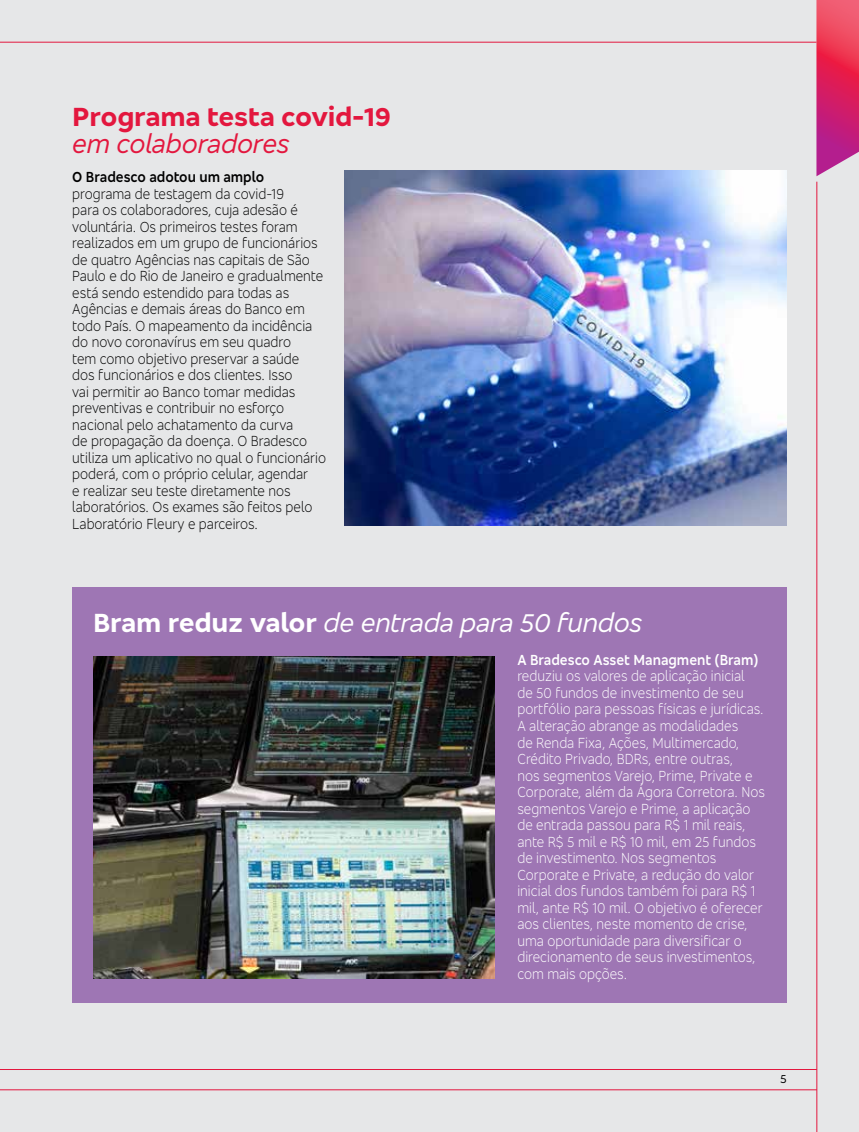
<style>
.page{position:relative;width:859px;height:1132px;background:#fff}
.page>*{position:absolute;margin:0;border:0;box-sizing:border-box;transform-origin:0 0}
.t1{font:italic 27px "Bradesco Sans";letter-spacing:-.01em;color:#fff}
.t2{font:700 27px "Bradesco Sans";letter-spacing:-.01em;color:#e3173e}
.t3{font:italic 27px "Bradesco Sans";letter-spacing:-.01em;color:#e3173e}
.t4{font:300 15px/16.5px "Bradesco Sans";color:#000;scale:.9 1}
.t5{font:300 15px/16.5px "Bradesco Sans";color:#fff;scale:.9 1}
.t6{font:600 15px "Bradesco Sans";color:#fff;scale:.9 1}
.t7{font:600 15px "Bradesco Sans";color:#000;scale:.9 1}
.t8{font:12px "Bradesco Sans";color:#000}
.s1{font-weight:700;font-style:normal}
</style>
<div class="page">
<div style="left:0;top:0;width:859px;height:1131px;background:#e6e7e8"></div>
<hr style="left:816px;top:182px;width:1px;height:949px;background:#e3173e">
<hr style="left:0;top:1089px;width:817px;height:1px;background:#e3173e">
<hr style="left:0;top:1068px;width:817px;height:1px;background:#e3173e">
<svg style="left:816px;top:0;width:43px;height:176px;background:#da3b72"></svg>
<hr style="left:0;top:42px;width:816px;height:1px;background:#e3173e">
<img style="left:344px;top:171px;width:443px;height:354px">
<div style="left:72px;top:587px;width:715px;height:415px;background:#9e76b4"></div>
<img style="left:93px;top:656px;width:401px;height:322px">
<h1 class="t2" style="left:72px;top:98px;width:320px">Programa testa covid-19</h1>
<h1 class="t3" style="left:72px;top:126px;width:219px">em colaboradores</h1>
<p class="t7" style="left:72px;top:167px;width:215px">O Bradesco adotou um amplo</p>
<p class="t4" style="left:72px;top:185px;width:283px">programa de testagem da covid-19<br>para os colaboradores, cuja adesão é voluntária. Os primeiros testes foram realizados em um grupo de funcionários de quatro Agências nas capitais de São Paulo e do Rio de Janeiro e gradualmente está sendo estendido para todas as Agências e demais áreas do Banco em todo País. O mapeamento da incidência do novo coronavírus em seu quadro<br>tem como objetivo preservar a saúde<br>dos funcionários e dos clientes. Isso<br>vai permitir ao Banco tomar medidas preventivas e contribuir no esforço nacional pelo achatamento da curva<br>de propagação da doença. O Bradesco utiliza um aplicativo no qual o funcionário poderá, com o próprio celular, agendar<br>e realizar seu teste diretamente nos laboratórios. Os exames são feitos pelo Laboratório Fleury e parceiros.</p>
<h1 class="t1" style="left:93px;top:605px;width:551px"><span class="s1">Bram reduz valor</span> de entrada para 50 fundos</h1>
<p class="t6" style="left:517px;top:649px;width:269px">A Bradesco Asset Managment (Bram)</p>
<p class="t5" style="left:517px;top:667px;width:277px">reduziu os valores de aplicação inicial<br>de 50 fundos de investimento de seu portfólio para pessoas físicas e jurídicas.<br>A alteração abrange as modalidades<br>de Renda Fixa, Ações, Multimercado, Crédito Privado, BDRs, entre outras,<br>nos segmentos Varejo, Prime, Private e Corporate, além da Ágora Corretora. Nos segmentos Varejo e Prime, a aplicação de entrada passou para R$ 1 mil reais, ante R$ 5 mil e R$ 10 mil, em 25 fundos de investimento. Nos segmentos Corporate e Private, a redução do valor inicial dos fundos também foi para R$ 1 mil, ante R$ 10 mil. O objetivo é oferecer aos clientes, neste momento de crise, uma oportunidade para diversificar o direcionamento de seus investimentos, com mais opções.</p>
<p class="t8" style="left:780px;top:1071px;width:8px">5</p>
</div>
